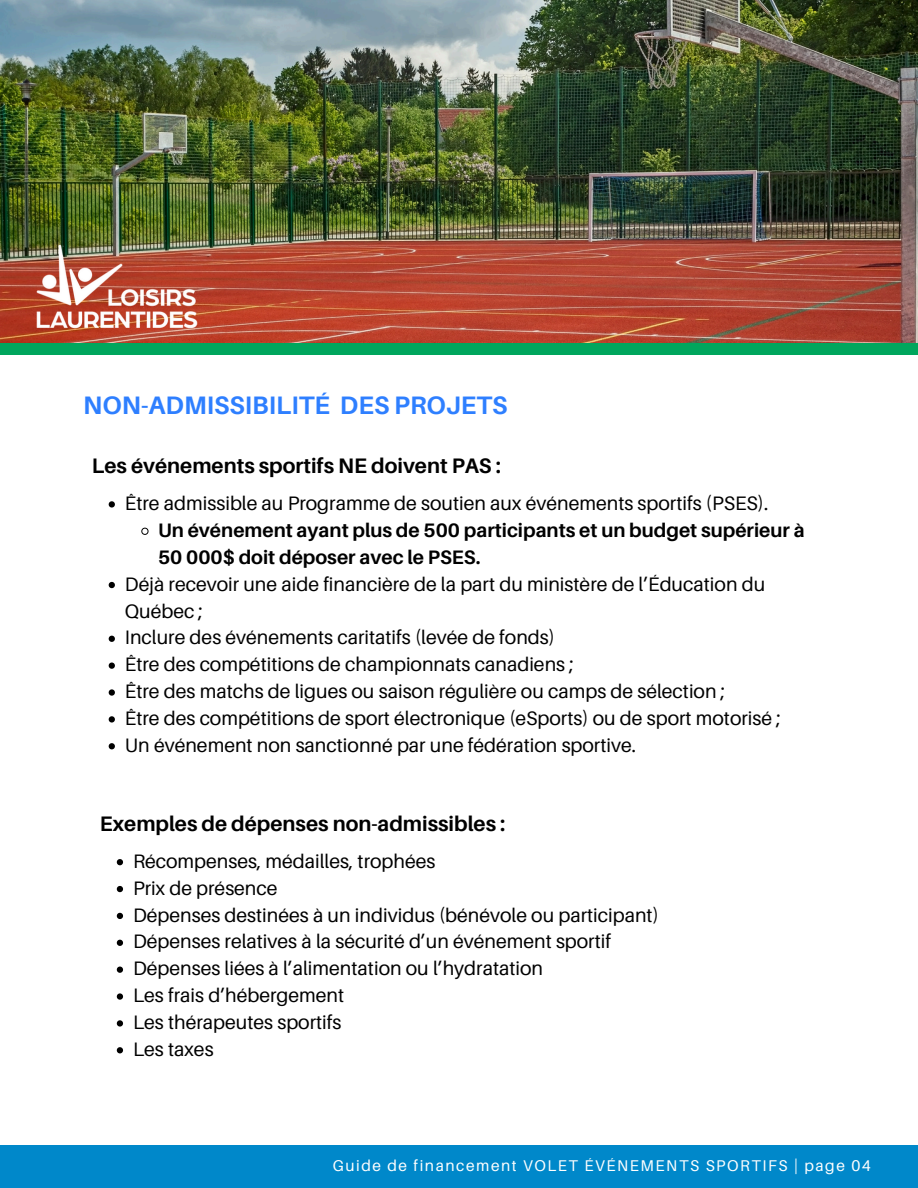
<style>
.page{position:relative;width:918px;height:1188px;background:#fff}
.page>*{position:absolute;margin:0;border:0;box-sizing:border-box;transform-origin:0 0}
.t1{font:700 25.2px "Aileron";color:#2e7fff}
.t2{font:700 21px "Aileron";color:#000}
.t3{font:19.5px/26.8px "Aileron";color:#000}
.t4{font:700 19.5px/26.8px "Aileron";color:#000}
.t5{font:15.6px "Aileron";letter-spacing:.1em;color:#fff}
</style>
<div class="page">
<div style="left:0;top:1145px;width:918px;height:43px;background:#0088ca"></div>
<div style="left:0;top:341px;width:918px;height:13px;background:#00a65d"></div>
<img style="left:0;top:0;width:918px;height:342px">
<img style="left:11px;top:227px;width:212px;height:116px">
<svg style="left:109px;top:501px;width:6px;height:7px"></svg>
<svg style="left:141px;top:527px;width:8px;height:8px"></svg>
<svg style="left:109px;top:582px;width:6px;height:6px"></svg>
<svg style="left:109px;top:636px;width:6px;height:6px"></svg>
<svg style="left:109px;top:663px;width:6px;height:6px"></svg>
<svg style="left:109px;top:689px;width:6px;height:7px"></svg>
<svg style="left:109px;top:716px;width:6px;height:7px"></svg>
<svg style="left:109px;top:743px;width:6px;height:6px"></svg>
<svg style="left:117px;top:859px;width:6px;height:6px"></svg>
<svg style="left:117px;top:886px;width:6px;height:6px"></svg>
<svg style="left:117px;top:913px;width:6px;height:6px"></svg>
<svg style="left:117px;top:940px;width:6px;height:6px"></svg>
<svg style="left:117px;top:967px;width:6px;height:6px"></svg>
<svg style="left:117px;top:993px;width:6px;height:7px"></svg>
<svg style="left:117px;top:1020px;width:6px;height:7px"></svg>
<svg style="left:117px;top:1047px;width:6px;height:6px"></svg>
<p class="t1" style="left:83px;top:389px;width:426px">NON-ADMISSIBILITÉ DES PROJETS</p>
<p class="t2" style="left:92px;top:453px;width:411px">Les événements sportifs NE doivent PAS :</p>
<p class="t3" style="left:125px;top:489px;width:645px">Être admissible au Programme de soutien aux événements sportifs (PSES).</p>
<h1 class="t4" style="left:158px;top:516px;width:648px">Un événement ayant plus de 500 participants et un budget supérieur à<br>50 000$ doit déposer avec le PSES.</h1>
<h2 class="t3" style="left:125px;top:570px;width:642px">Déjà recevoir une aide financière de la part du ministère de l’Éducation du<br>Québec ;</h2>
<p class="t3" style="left:125px;top:624px;width:432px">Inclure des événements caritatifs (levée de fonds)</p>
<p class="t3" style="left:125px;top:651px;width:450px">Être des compétitions de championnats canadiens ;</p>
<p class="t3" style="left:125px;top:678px;width:602px">Être des matchs de ligues ou saison régulière ou camps de sélection ;</p>
<p class="t3" style="left:125px;top:704px;width:657px">Être des compétitions de sport électronique (eSports) ou de sport motorisé ;</p>
<p class="t3" style="left:125px;top:731px;width:513px">Un événement non sanctionné par une fédération sportive.</p>
<p class="t2" style="left:100px;top:811px;width:407px">Exemples de dépenses non-admissibles :</p>
<p class="t3" style="left:133px;top:847px;width:304px">Récompenses, médailles, trophées</p>
<h2 class="t3" style="left:133px;top:874px;width:146px">Prix de présence</h2>
<p class="t3" style="left:133px;top:901px;width:527px">Dépenses destinées à un individus (bénévole ou participant)</p>
<p class="t3" style="left:133px;top:928px;width:480px">Dépenses relatives à la sécurité d’un événement sportif</p>
<p class="t3" style="left:133px;top:955px;width:412px">Dépenses liées à l’alimentation ou l’hydratation</p>
<p class="t3" style="left:133px;top:982px;width:213px">Les frais d’hébergement</p>
<p class="t3" style="left:133px;top:1008px;width:210px">Les thérapeutes sportifs</p>
<p class="t3" style="left:133px;top:1035px;width:82px">Les taxes</p>
<p class="t5" style="left:333px;top:1156px;width:540px">Guide de financement VOLET ÉVÉNEMENTS SPORTIFS | page 04</p>
</div>
